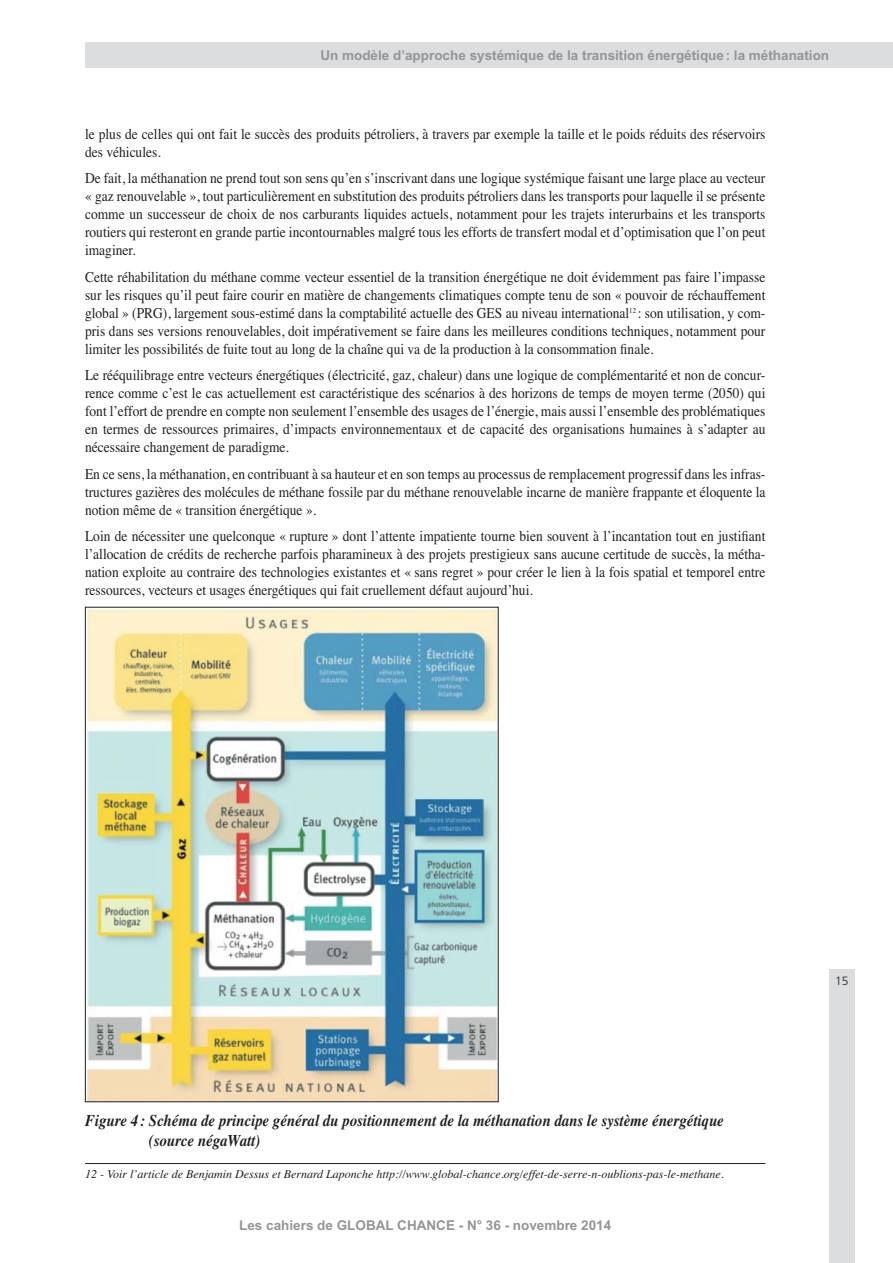
<style>
.page{position:relative;width:893px;height:1263px;background:#fff}
.page>*{position:absolute;margin:0;border:0;box-sizing:border-box;transform-origin:0 0}
.t1{font:italic 700 16.5px/19.8px "Times";color:#231f20;scale:.9 1}
.t2{font:15px/18px "Times";color:#231f20;text-align:justify;scale:.9 1}
.t3{font:700 13.5px "Arial";color:#939598}
.t4{font:italic 12px "Times";color:#231f20}
.t5{font:300 12px "Frutiger";color:#231f20}
</style>
<div class="page">
<div style="left:829px;top:969px;width:26px;height:294px;background:#dcddde"></div>
<div style="left:85px;top:43px;width:807px;height:25px;background:#dcddde"></div>
<img style="left:87px;top:609px;width:409px;height:491px">
<hr style="left:85px;top:1163px;width:680px;height:1px;background:#231f20">
<p class="t3" style="left:320px;top:47px;width:510px">Un modèle d’approche systémique de la transition énergétique : la méthanation</p>
<p class="t2" style="left:85px;top:123px;width:757px">le plus de celles qui ont fait le succès des produits pétroliers, à travers par exemple la taille et le poids réduits des réservoirs des véhicules.</p>
<p class="t2" style="left:85px;top:168px;width:757px">De fait, la méthanation ne prend tout son sens qu’en s’inscrivant dans une logique systémique faisant une large place au vecteur « gaz renouvelable », tout particulièrement en substitution des produits pétroliers dans les transports pour laquelle il se présente comme un successeur de choix de nos carburants liquides actuels, notamment pour les trajets interurbains et les transports routiers qui resteront en grande partie incontournables malgré tous les efforts de transfert modal et d’optimisation que l’on peut imaginer.</p>
<p class="t2" style="left:85px;top:266px;width:757px">Cette réhabilitation du méthane comme vecteur essentiel de la transition énergétique ne doit évidemment pas faire l’impasse sur les risques qu’il peut faire courir en matière de changements climatiques compte tenu de son « pouvoir de réchauffement global » (PRG), largement sous-estimé dans la comptabilité actuelle des GES au niveau international<sup>12</sup> : son utilisation, y com&shy;pris dans ses versions renouvelables, doit impérativement se faire dans les meilleures conditions techniques, notamment pour limiter les possibilités de fuite tout au long de la chaîne qui va de la production à la consommation finale.</p>
<p class="t2" style="left:85px;top:365px;width:757px">Le rééquilibrage entre vecteurs énergétiques (électricité, gaz, chaleur) dans une logique de complémentarité et non de concur&shy;rence comme c’est le cas actuellement est caractéristique des scénarios à des horizons de temps de moyen terme (2050) qui font l’effort de prendre en compte non seulement l’ensemble des usages de l’énergie, mais aussi l’ensemble des problématiques en termes de ressources primaires, d’impacts environnementaux et de capacité des organisations humaines à s’adapter au nécessaire changement de paradigme.</p>
<p class="t2" style="left:85px;top:464px;width:758px">En ce sens, la méthanation, en contribuant à sa hauteur et en son temps au processus de remplacement progressif dans les infras&shy;tructures gazières des molécules de méthane fossile par du méthane renouvelable incarne de manière frappante et éloquente la notion même de « transition énergétique ».</p>
<p class="t2" style="left:85px;top:526px;width:757px">Loin de nécessiter une quelconque « rupture » dont l’attente impatiente tourne bien souvent à l’incantation tout en justifiant l’allocation de crédits de recherche parfois pharamineux à des projets prestigieux sans aucune certitude de succès, la métha&shy;nation exploite au contraire des technologies existantes et « sans regret » pour créer le lien à la fois spatial et temporel entre ressources, vecteurs et usages énergétiques qui fait cruellement défaut aujourd’hui.</p>
<p class="t1" style="left:149px;top:1109px;width:640px;text-indent:-64px">Figure 4 : Schéma de principe général du positionnement de la méthanation dans le système énergétique (source négaWatt)</p>
<p class="t4" style="left:85px;top:1163px;width:640px">12 - Voir l’article de Benjamin Dessus et Bernard Laponche http://www.global-chance.org/effet-de-serre-n-oublions-pas-le-methane.</p>
<p class="t3" style="left:239px;top:1217px;width:374px">Les cahiers de GLOBAL CHANCE - N° 36 - novembre 2014</p>
<p class="t5" style="left:835px;top:974px;width:15px">15</p>
</div>
